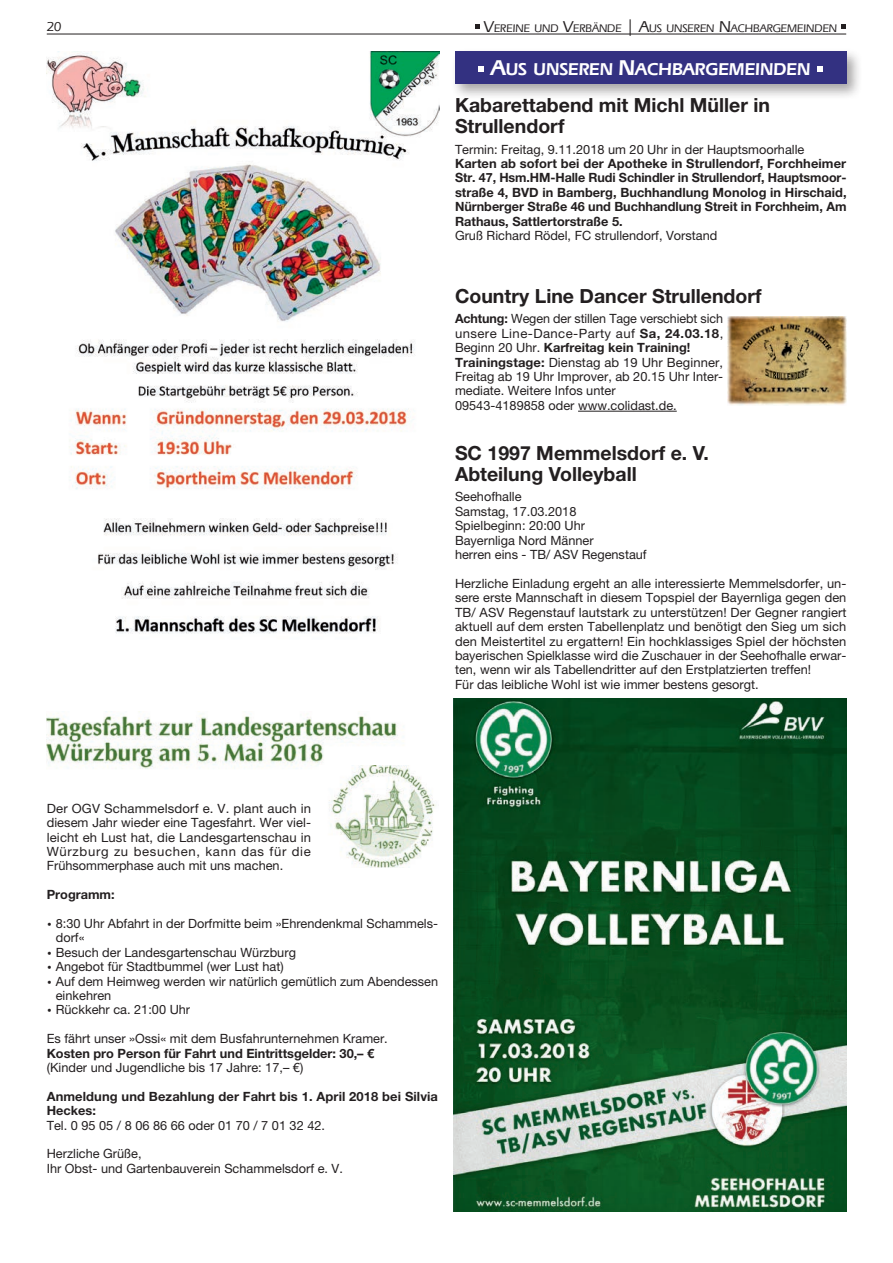
<style>
.page{position:relative;width:893px;height:1263px;background:#fff}
.page>*{position:absolute;margin:0;border:0;box-sizing:border-box;transform-origin:0 0}
.t1{font:700 19.5px/21px "Helvetica Neue LTW1 G";color:#231f20}
.t2{font:600 18px "Eras IT Cby BT";color:#fff}
.t3{font:500 13.5px "Eras IT Cby BT";color:#231f20}
.t4{font:12.75px/14.4px "Helvetica Neue LTW1 G";color:#231f20}
.t5{font:700 12.75px/14.4px "Helvetica Neue LTW1 G";color:#231f20}
.t6{font:500 11.55px "Eras IT Cby BT";color:#231f20}
.s1{font-size:16.5px}
.s2{font-size:22.5px}
.s3{font-weight:700}
.s4{font-family:"The Sans"}
</style>
<div class="page">
<hr style="left:47px;top:34px;width:799px;height:1px;background:#231f20">
<img style="left:47px;top:711px;width:360px;height:58px">
<svg style="left:475px;top:24px;width:4px;height:5px"></svg>
<svg style="left:842px;top:24px;width:4px;height:5px"></svg>
<img style="left:47px;top:52px;width:393px;height:582px">
<img style="left:320px;top:766px;width:116px;height:102px">
<div style="left:451px;top:47px;width:412px;height:53px;background:#231f20;opacity:.4"></div>
<div style="left:455px;top:51px;width:391px;height:33px;background:#333181"></div>
<svg style="left:478px;top:66px;width:6px;height:6px"></svg>
<svg style="left:817px;top:66px;width:6px;height:6px"></svg>
<hr style="left:578px;top:411px;width:99px;height:1px;background:#231f20">
<img style="left:727px;top:317px;width:119px;height:88px">
<img style="left:454px;top:698px;width:392px;height:514px">
<p class="t3" style="left:47px;top:18px;width:16px">20</p>
<p class="t6" style="left:484px;top:21px;width:354px"><span class="s1">V</span>EREINE UND <span class="s1">V</span>ERBÄNDE <span class="s1">| A</span>US UNSEREN <span class="s1">N</span>ACHBARGEMEINDEN</p>
<h2 class="t2" style="left:491px;top:58px;width:321px"><span class="s2">A</span>US UNSEREN <span class="s2">N</span>ACHBARGEMEINDEN</h2>
<h1 class="t1" style="left:455px;top:94px;width:316px">Kabarettabend mit Michl Müller in<br>Strullendorf</h1>
<p class="t4" style="left:455px;top:142px;width:351px">Termin: Freitag, 9.11.2018 um 20 Uhr in der Hauptsmoorhalle</p>
<p class="t5" style="left:455px;top:156px;width:393px;text-align:justify">Karten ab sofort bei der Apotheke in Strullendorf, Forchheimer Str. 47, Hsm.HM-Halle Rudi Schindler in Strullendorf, Hauptsmoor&shy;straße 4, BVD in Bamberg, Buchhandlung Monolog in Hirschaid, Nürnberger Straße 46 und Buchhandlung Streit in Forchheim, Am Rathaus, Sattlertorstraße 5.</p>
<p class="t4" style="left:455px;top:228px;width:264px">Gruß Richard Rödel, FC strullendorf, Vorstand</p>
<h1 class="t1" style="left:455px;top:285px;width:308px">Country Line Dancer Strullendorf</h1>
<p class="t4" style="left:455px;top:312px;width:270px"><span class="s3">Achtung:</span> Wegen der stillen Tage verschiebt sich unsere Line-Dance-Party auf <span class="s3">Sa, 24.03.18</span>, Beginn 20 Uhr. <span class="s3">Karfreitag kein Training!<br>Trainingstage:</span> Dienstag ab 19 Uhr Beginner, Freitag ab 19 Uhr Improver, ab 20.15 Uhr Inter&shy;mediate. Weitere Infos unter<br>09543-4189858 oder www.colidast.de.</p>
<h1 class="t1" style="left:455px;top:442px;width:255px">SC 1997 Memmelsdorf e. V.<br>Abteilung Volleyball</h1>
<p class="t4" style="left:455px;top:490px;width:193px">Seehofhalle<br>Samstag, 17.03.2018<br>Spielbeginn: 20:00 Uhr<br>Bayernliga Nord Männer<br>herren eins - TB/ ASV Regenstauf</p>
<p class="t4" style="left:455px;top:576px;width:393px">Herzliche Einladung ergeht an alle interessierte Memmelsdorfer, un&shy;sere erste Mannschaft in diesem Topspiel der Bayernliga gegen den TB/ ASV Regenstauf lautstark zu unterstützen! Der Gegner rangiert aktuell auf dem ersten Tabellenplatz und benötigt den Sieg um sich den Meistertitel zu ergattern! Ein hochklassiges Spiel der höchsten bayerischen Spielklasse wird die Zuschauer in der Seehofhalle erwar&shy;ten, wenn wir als Tabellendritter auf den Erstplatzierten treffen!<br>Für das leibliche Wohl ist wie immer bestens gesorgt.</p>
<p class="t4" style="left:47px;top:801px;width:266px;text-align:justify">Der OGV Schammelsdorf e. V. plant auch in diesem Jahr wieder eine Tagesfahrt. Wer viel&shy;leicht eh Lust hat, die Landesgartenschau in Würzburg zu besuchen, kann das für die Frühsommerphase auch mit uns machen.</p>
<p class="t5" style="left:47px;top:887px;width:69px">Programm:</p>
<p class="t4" style="left:56px;top:916px;width:384px;text-indent:-9px"><span class="s4">•</span> 8:30 Uhr Abfahrt in der Dorfmitte beim »Ehrendenkmal Schammels&shy;dorf«</p>
<p class="t4" style="left:47px;top:945px;width:251px"><span class="s4">•</span> Besuch der Landesgartenschau Würzburg</p>
<p class="t4" style="left:47px;top:959px;width:238px"><span class="s4">•</span> Angebot für Stadtbummel (wer Lust hat)</p>
<p class="t4" style="left:56px;top:974px;width:384px;text-indent:-9px"><span class="s4">•</span> Auf dem Heimweg werden wir natürlich gemütlich zum Abendessen einkehren</p>
<p class="t4" style="left:47px;top:1002px;width:145px"><span class="s4">•</span> Rückkehr ca. 21:00 Uhr</p>
<p class="t4" style="left:47px;top:1031px;width:343px">Es fährt unser »Ossi« mit dem Busfahrunternehmen Kramer.</p>
<p class="t5" style="left:47px;top:1046px;width:329px">Kosten pro Person für Fahrt und Eintrittsgelder: 30,– €</p>
<p class="t4" style="left:47px;top:1060px;width:258px">(Kinder und Jugendliche bis 17 Jahre: 17,– €)</p>
<p class="t5" style="left:47px;top:1089px;width:393px">Anmeldung und Bezahlung der Fahrt bis 1. April 2018 bei Silvia<br>Heckes:</p>
<p class="t4" style="left:47px;top:1118px;width:280px">Tel. 0 95 05 / 8 06 86 66 oder 01 70 / 7 01 32 42.</p>
<p class="t4" style="left:47px;top:1147px;width:298px">Herzliche Grüße,<br>Ihr Obst- und Gartenbauverein Schammelsdorf e. V.</p>
</div>
